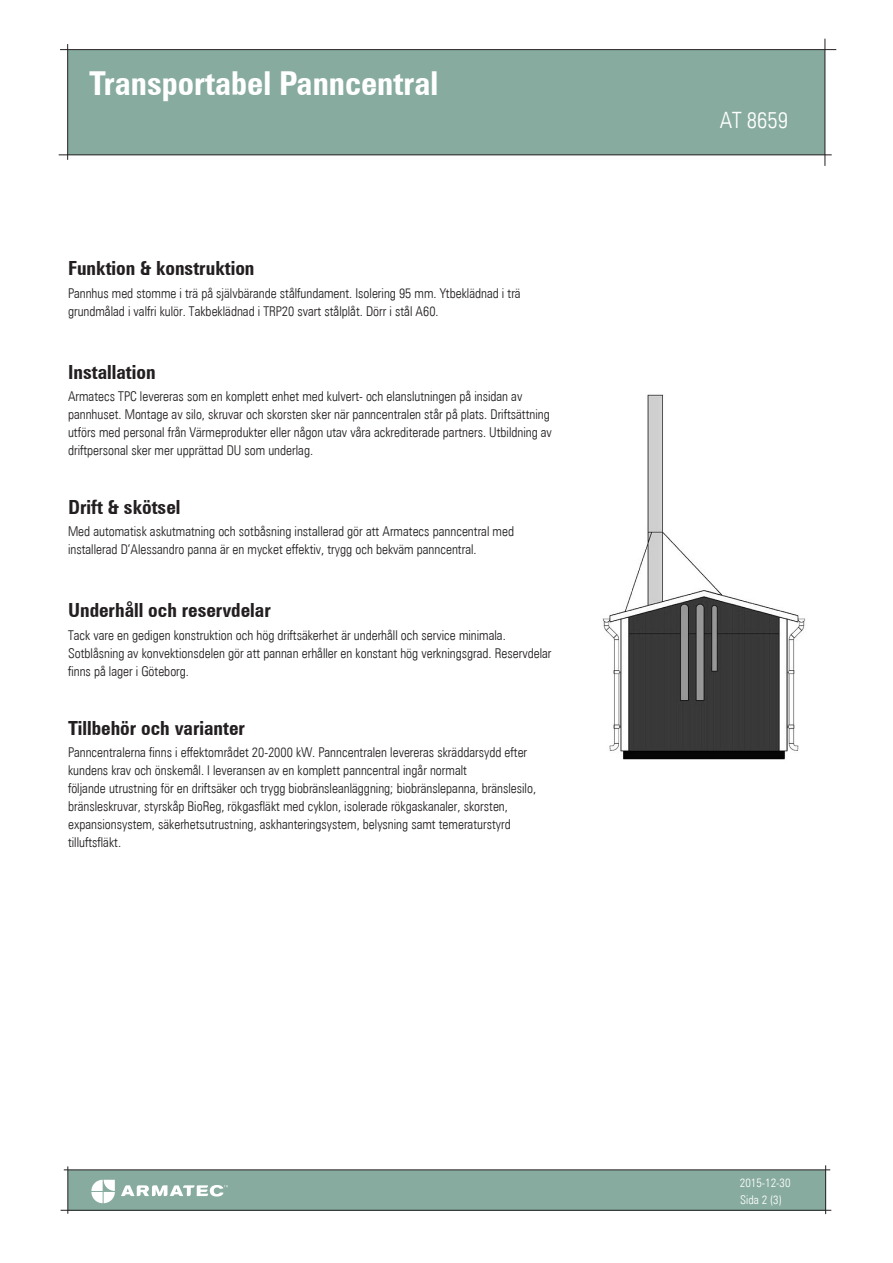
<style>
.page{position:relative;width:893px;height:1263px;background:#fff}
.page>*{position:absolute;margin:0;border:0;box-sizing:border-box;transform-origin:0 0}
.t1{font:700 condensed 33px "Zurich BT";color:#fff}
.t2{font:300 condensed 22.5px "Zurich BT";color:#fff}
.t3{font:700 condensed 19.5px "Zurich BT";color:#231f20}
.t4{font:300 condensed 13.5px/18px "Zurich BT";color:#231f20}
.t5{font:300 condensed 12px "Zurich BT";color:#fff}
</style>
<div class="page">
<img style="left:602px;top:394px;width:204px;height:366px">
<div style="left:68px;top:50px;width:757px;height:105px;background:#87ab9f"></div>
<hr style="left:60px;top:49px;width:776px;height:1px;background:#231f20">
<hr style="left:59px;top:154px;width:773px;height:1px;background:#231f20">
<hr style="left:67px;top:44px;width:1px;height:116px;background:#231f20">
<hr style="left:825px;top:39px;width:1px;height:127px;background:#231f20">
<div style="left:68px;top:1170px;width:758px;height:40px;background:#87ab9f"></div>
<hr style="left:64px;top:1169px;width:766px;height:1px;background:#231f20">
<hr style="left:61px;top:1210px;width:770px;height:1px;background:#231f20">
<hr style="left:825px;top:1165px;width:1px;height:49px;background:#231f20">
<hr style="left:67px;top:1166px;width:1px;height:48px;background:#231f20">
<svg style="left:121px;top:1185px;width:107px;height:11px"></svg>
<svg style="left:91px;top:1180px;width:24px;height:23px"></svg>
<p class="t1" style="left:89px;top:63px;width:351px">Transportabel Panncentral</p>
<p class="t3" style="left:68px;top:257px;width:188px">Funktion &amp; konstruktion</p>
<p class="t4" style="left:68px;top:284px;width:454px">Pannhus med stomme i trä på självbärande stålfundament. Isolering 95 mm. Ytbeklädnad i trä grundmålad i valfri kulör. Takbeklädnad i TRP20 svart stålplåt. Dörr i stål A60.</p>
<p class="t3" style="left:68px;top:360px;width:89px">Installation</p>
<p class="t4" style="left:68px;top:387px;width:485px">Armatecs TPC levereras som en komplett enhet med kulvert- och elanslutningen på insidan av pannhuset. Montage av silo, skruvar och skorsten sker när panncentralen står på plats. Driftsättning utförs med personal från Värmeprodukter eller någon utav våra ackrediterade partners. Utbildning av driftpersonal sker mer upprättad DU som underlag.</p>
<p class="t3" style="left:68px;top:495px;width:114px">Drift &amp; skötsel</p>
<p class="t4" style="left:68px;top:522px;width:448px">Med automatisk askutmatning och sotbåsning installerad gör att Armatecs panncentral med installerad D’Alessandro panna är en mycket effektiv, trygg och bekväm panncentral.</p>
<p class="t3" style="left:68px;top:599px;width:204px">Underhåll och reservdelar</p>
<p class="t4" style="left:68px;top:626px;width:485px">Tack vare en gedigen konstruktion och hög driftsäkerhet är underhåll och service minimala.<br>Sotblåsning av konvektionsdelen gör att pannan erhåller en konstant hög verkningsgrad. Reservdelar finns på lager i Göteborg.</p>
<p class="t3" style="left:68px;top:716px;width:179px">Tillbehör och varianter</p>
<p class="t4" style="left:68px;top:743px;width:461px">Panncentralerna finns i effektområdet 20-2000 kW. Panncentralen levereras skräddarsydd efter kundens krav och önskemål. I leveransen av en komplett panncentral ingår normalt</p>
<p class="t4" style="left:68px;top:779px;width:470px">följande utrustning för en driftsäker och trygg biobränsleanläggning; biobränslepanna, bränslesilo, bränsleskruvar, styrskåp BioReg, rökgasfläkt med cyklon, isolerade rökgaskanaler, skorsten, expansionsystem, säkerhetsutrustning, askhanteringsystem, belysning samt temeraturstyrd tilluftsfläkt.</p>
<p class="t2" style="left:720px;top:106px;width:70px">AT 8659</p>
<p class="t5" style="left:740px;top:1175px;width:52px">2015-12-30</p>
<p class="t5" style="left:740px;top:1192px;width:43px">Sida 2 (3)</p>
</div>
